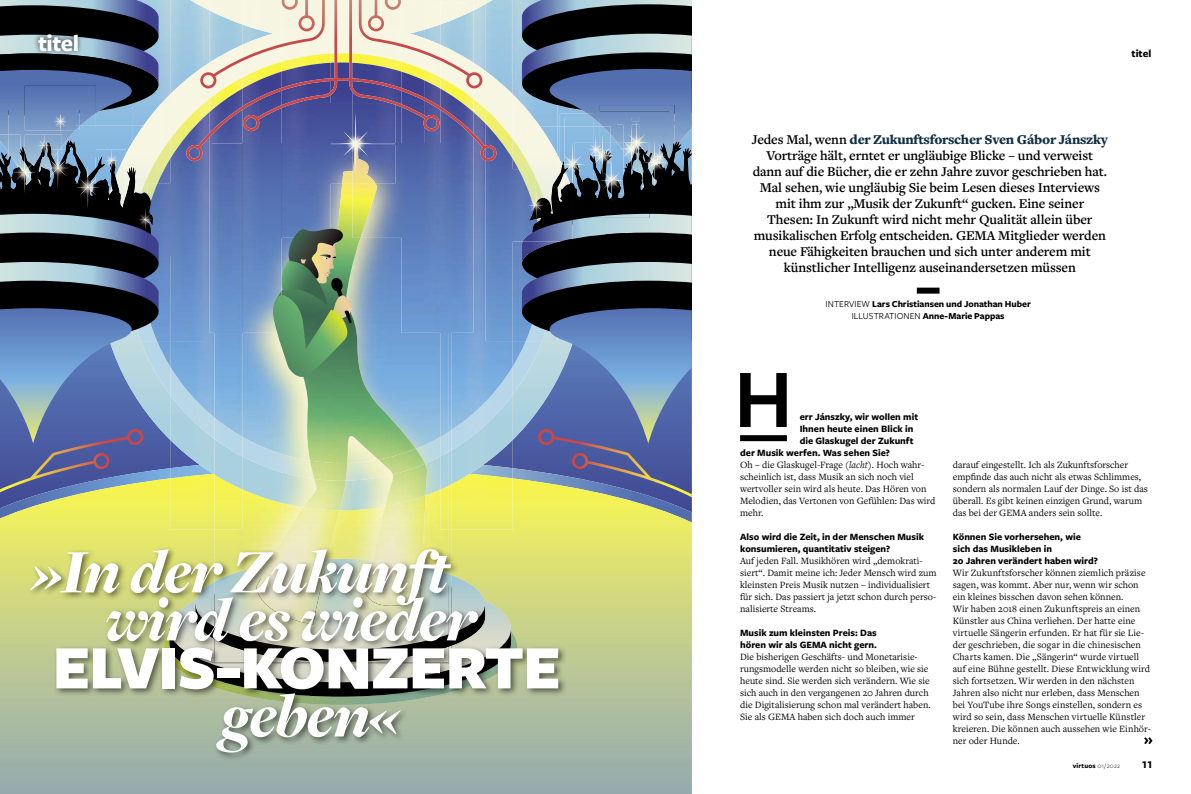
<style>
.page{position:relative;width:1191px;height:794px;background:#fff}
.page>*{position:absolute;margin:0;border:0;box-sizing:border-box;transform-origin:0 0}
.t1{font:600 86.3px "Freight Sans Pro";color:#000}
.t2{font:italic 900 64px/48px "Freight Disp Pro";letter-spacing:-.015em;color:#fff}
.t3{font:900 64px "Freight Sans Pro";letter-spacing:-.015em;color:#fff}
.t4{font:700 24px "Freight Sans Pro";letter-spacing:-.02em;color:#fff}
.t5{font:600 14px/16px "Freight Text Pro";letter-spacing:-.01em;color:#000;text-align:center}
.t6{font:700 11px "Freight Sans Pro";color:#000}
.t7{font:10px/12px "Freight Text Pro";color:#000}
.t8{font:700 10px/12px "Freight Sans Pro";color:#000}
.t9{font:700 9.5px/12px "Freight Sans Pro";letter-spacing:-.005em;color:#000;text-align:center}
.t10{font:700 7px "Freight Sans Pro";letter-spacing:.02em;color:#000}
.s1{font-weight:900;color:#112f42}
.s2{font-weight:400}
.s3{font-style:italic}
.s4{font-weight:300}
</style>
<div class="page">
<img style="left:0;top:0;width:692px;height:472px">
<img style="left:338px;top:112px;width:35px;height:63px">
<svg style="left:0;top:472px;width:692px;height:322px;background:#bfca8d"></svg>
<svg style="left:1144px;top:737px;width:8px;height:7px"></svg>
<div style="left:33px;top:29px;width:50px;height:27px;background:#000;opacity:.75"></div>
<div style="left:917px;top:288px;width:22px;height:6px;background:#000"></div>
<div style="left:27px;top:546px;width:540px;height:215px;background:#000;opacity:.55"></div>
<div style="left:740px;top:435px;width:47px;height:6px;background:#000"></div>
<h3 class="t4" style="left:38px;top:26px;width:43px">titel</h3>
<h2 class="t2" style="left:105px;top:546px;width:372px;text-indent:-74px">»In der Zukunft wird es wieder</h2>
<h2 class="t3" style="left:53px;top:623px;width:509px">ELVIS-KONZERTE</h2>
<h2 class="t2" style="left:222px;top:690px;width:179px">geben«</h2>
<p class="t6" style="left:1131px;top:46px;width:21px">titel</p>
<p class="t5" style="left:752px;top:131px;width:357px">Jedes Mal, wenn <span class="s1">der Zukunftsforscher Sven Gábor Jánszky </span>Vorträge hält, erntet er ungläubige Blicke – und verweist dann auf die Bücher, die er zehn Jahre zuvor geschrieben hat.<br>Mal sehen, wie ungläubig Sie beim Lesen dieses Interviews mit ihm zur „Musik der Zukunft“ gucken. Eine seiner Thesen: In Zukunft wird nicht mehr Qualität allein über musikalischen Erfolg entscheiden. GEMA Mitglieder werden neue Fähigkeiten brauchen und sich unter anderem mit künstlicher Intelligenz auseinandersetzen müssen</p>
<p class="t9" style="left:825px;top:298px;width:207px"><span class="s2">INTERVIEW</span> Lars Christiansen und Jonathan Huber<br><span class="s2">ILLUSTRATIONEN</span> Anne-Marie Pappas</p>
<h1 class="t1" style="left:734px;top:340px;width:61px">H</h1>
<p class="t8" style="left:799px;top:410px;width:120px">err Jánszky, wir wollen mit</p>
<p class="t8" style="left:799px;top:422px;width:115px">Ihnen heute einen Blick in</p>
<p class="t8" style="left:799px;top:434px;width:115px">die Glaskugel der Zukunft</p>
<p class="t8" style="left:740px;top:446px;width:151px">der Musik werfen. Was sehen Sie?</p>
<p class="t7" style="left:740px;top:458px;width:197px">Oh – die Glaskugel-Frage <span class="s3">(lacht)</span>. Hoch wahr&shy;scheinlich ist, dass Musik an sich noch viel wertvoller sein wird als heute. Das Hören von Melodien, das Vertonen von Gefühlen: Das wird mehr.</p>
<p class="t8" style="left:740px;top:530px;width:185px">Also wird die Zeit, in der Menschen Musik konsumieren, quantitativ steigen?</p>
<p class="t7" style="left:740px;top:554px;width:198px">Auf jeden Fall. Musikhören wird „demokrati&shy;siert“. Damit meine ich: Jeder Mensch wird zum kleinsten Preis Musik nutzen – individualisiert für sich. Das passiert ja jetzt schon durch perso&shy;nalisierte Streams.</p>
<p class="t8" style="left:740px;top:626px;width:138px">Musik zum kleinsten Preis: Das hören wir als GEMA nicht gern.</p>
<p class="t7" style="left:740px;top:650px;width:192px">Die bisherigen Geschäfts- und Monetarisie&shy;rungsmodelle werden nicht so bleiben, wie sie heute sind. Sie werden sich verändern. Wie sie sich auch in den vergangenen 20 Jahren durch die Digitalisierung schon mal verändert haben.<br>Sie als GEMA haben sich doch auch immer</p>
<p class="t7" style="left:952px;top:458px;width:197px">darauf eingestellt. Ich als Zukunftsforscher empfinde das auch nicht als etwas Schlimmes, sondern als normalen Lauf der Dinge. So ist das überall. Es gibt keinen einzigen Grund, warum das bei der GEMA anders sein sollte.</p>
<p class="t8" style="left:952px;top:530px;width:147px">Können Sie vorhersehen, wie sich das Musikleben in<br>20 Jahren verändert haben wird?</p>
<p class="t7" style="left:952px;top:566px;width:200px">Wir Zukunftsforscher können ziemlich präzise sagen, was kommt. Aber nur, wenn wir schon ein kleines bisschen davon sehen können.<br>Wir haben 2018 einen Zukunftspreis an einen Künstler aus China verliehen. Der hatte eine virtuelle Sängerin erfunden. Er hat für sie Lie&shy;der geschrieben, die sogar in die chinesischen Charts kamen. Die „Sängerin“ wurde virtuell auf eine Bühne gestellt. Diese Entwicklung wird sich fortsetzen. Wir werden in den nächsten Jahren also nicht nur erleben, dass Menschen bei YouTube ihre Songs einstellen, sondern es wird so sein, dass Menschen virtuelle Künstler kreieren. Die können auch aussehen wie Einhör&shy;ner oder Hunde.</p>
<p class="t10" style="left:1072px;top:760px;width:49px">virtuos <span class="s4">01 / 2022</span></p>
<p class="t6" style="left:1141px;top:756px;width:12px">11</p>
</div>
